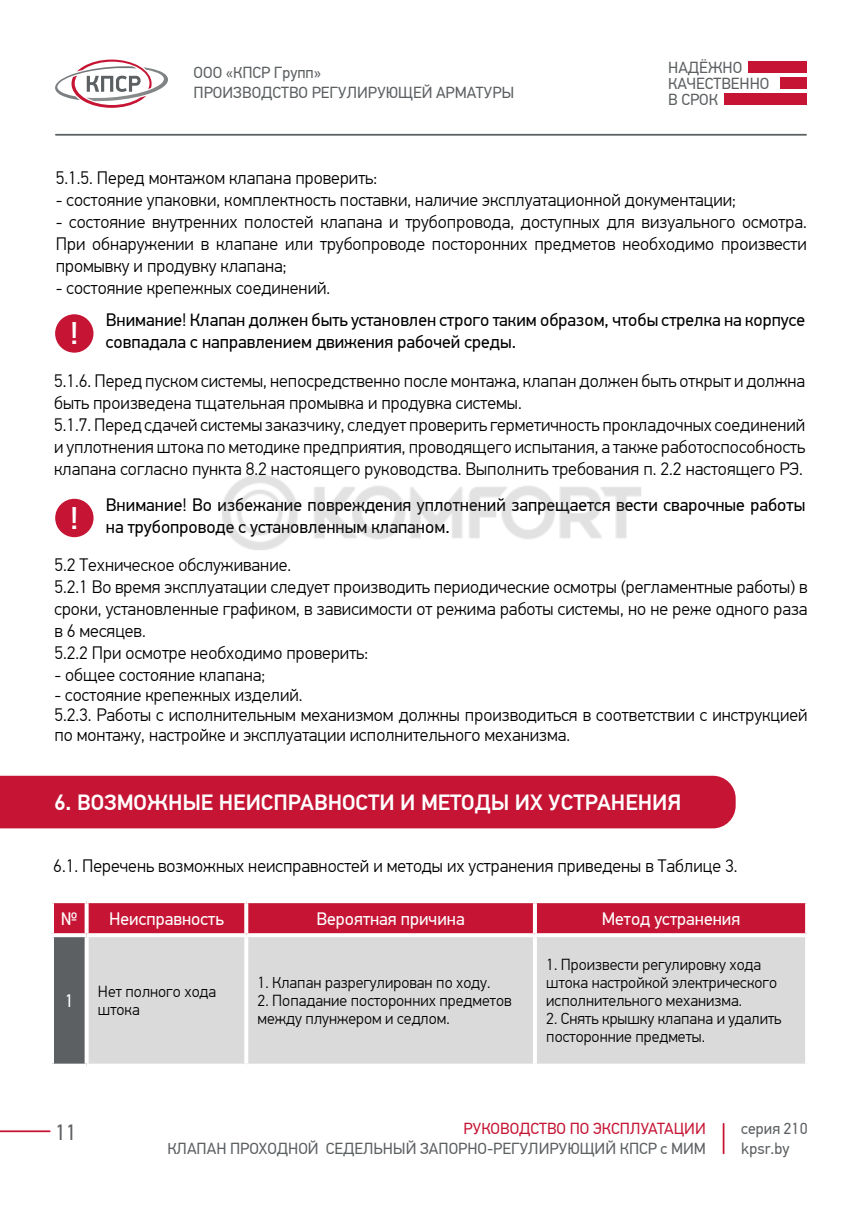
<style>
.page{position:relative;width:862px;height:1214px;background:#fff}
.page>*{position:absolute;margin:0;border:0;box-sizing:border-box;transform-origin:0 0}
.t1{font:500 31.2px "PF Din Text Pro";color:#fff}
.t2{font:500 22px "PF Din Text Pro";color:#fff}
.t3{font:22px "PF Din Text Pro";color:#5c6062}
.t4{font:300 18px/22px "PF Din Text Pro";color:#000}
.t5{font:18px/22px "PF Din Text Pro";color:#000}
.t6{font:18px "PF Din Text Pro";color:#fff}
.t7{font:300 16px/18px "PF Din Text Pro";color:#000}
.t8{font:16px/20px "PF Din Text Pro";color:#5c6062}
.t9{font:16px "PF Din Text Pro";color:#c61534}
.t10{font:16px/16px "PF Din Text Pro";color:#5d6062}
</style>
<div class="page">
<div style="left:780px;top:78px;width:27px;height:11px;background:#c61534"></div>
<svg style="left:55px;top:60px;width:113px;height:48px"></svg>
<div style="left:748px;top:62px;width:59px;height:11px;background:#c61534"></div>
<div style="left:724px;top:94px;width:83px;height:11px;background:#c61534"></div>
<hr style="left:722px;top:1122px;width:2px;height:31px;background:#c61534">
<hr style="left:55px;top:134px;width:752px;height:2px;background:#5c6062">
<div style="left:55px;top:314px;width:38px;height:38px;background:#c61534;border-radius:50%"></div>
<div style="left:55px;top:498px;width:39px;height:39px;background:#c61534;border-radius:50%"></div>
<div style="left:0;top:775px;width:735px;height:53px;background:#c61534"></div>
<div style="left:54px;top:903px;width:751px;height:30px;background:#c61534"></div>
<div style="left:52px;top:935px;width:35px;height:130px;background:#5c6062"></div>
<div style="left:89px;top:937px;width:716px;height:126px;background:#dadada"></div>
<svg style="left:85px;top:903px;width:4px;height:30px"></svg>
<svg style="left:244px;top:903px;width:4px;height:30px"></svg>
<svg style="left:533px;top:903px;width:4px;height:30px"></svg>
<svg style="left:805px;top:903px;width:2px;height:30px"></svg>
<svg style="left:52px;top:933px;width:35px;height:4px"></svg>
<hr style="left:50px;top:937px;width:4px;height:126px;background:#fff">
<svg style="left:87px;top:933px;width:159px;height:1px"></svg>
<svg style="left:85px;top:937px;width:4px;height:126px"></svg>
<svg style="left:246px;top:933px;width:289px;height:2px"></svg>
<hr style="left:244px;top:937px;width:4px;height:126px;background:#fff">
<svg style="left:535px;top:933px;width:272px;height:1px"></svg>
<hr style="left:533px;top:937px;width:4px;height:126px;background:#fff">
<svg style="left:52px;top:1063px;width:35px;height:3px"></svg>
<svg style="left:88px;top:1063px;width:157px;height:1px"></svg>
<svg style="left:248px;top:1063px;width:285px;height:1px"></svg>
<svg style="left:537px;top:1063px;width:269px;height:1px"></svg>
<svg style="left:0;top:1130px;width:51px;height:1px"></svg>
<img style="left:222px;top:475px;width:419px;height:75px">
<p class="t8" style="left:194px;top:63px;width:322px">ООО «КПСР Групп»<br>ПРОИЗВОДСТВО РЕГУЛИРУЮЩЕЙ АРМАТУРЫ</p>
<p class="t10" style="left:668px;top:59px;width:103px">НАДЁЖНО<br>КАЧЕСТВЕННО<br>В СРОК</p>
<p class="t4" style="left:56px;top:167px;width:323px">5.1.5. Перед монтажом клапана проверить:</p>
<p class="t4" style="left:56px;top:189px;width:681px">- состояние упаковки, комплектность поставки, наличие эксплуатационной документации;</p>
<p class="t4" style="left:56px;top:211px;width:752px;text-align:justify">- состояние внутренних полостей клапана и трубопровода, доступных для визуального осмотра.<br>При обнаружении в клапане или трубопроводе посторонних предметов необходимо произвести промывку и продувку клапана;</p>
<p class="t4" style="left:56px;top:277px;width:276px">- состояние крепежных соединений.</p>
<p class="t5" style="left:70px;top:309px;width:736px;text-indent:36px">Внимание! Клапан должен быть установлен строго таким образом, чтобы стрелка на корпусе <sup>!</sup> совпадала с направлением движения рабочей среды.</p>
<p class="t4" style="left:54px;top:370px;width:752px">5.1.6. Перед пуском системы, непосредственно после монтажа, клапан должен быть открыт и должна быть произведена тщательная промывка и продувка системы.<br>5.1.7. Перед сдачей системы заказчику, следует проверить герметичность прокладочных соединений и уплотнения штока по методике предприятия, проводящего испытания, а также работоспособность клапана согласно пункта 8.2 настоящего руководства. Выполнить требования п. 2.2 настоящего РЭ.</p>
<h1 class="t1" style="left:70px;top:499px;width:10px">!</h1>
<p class="t5" style="left:106px;top:494px;width:701px">Внимание! Во избежание повреждения уплотнений запрещается вести сварочные работы на трубопроводе с установленным клапаном.</p>
<p class="t4" style="left:54px;top:554px;width:754px">5.2 Техническое обслуживание.<br>5.2.1 Во время эксплуатации следует производить периодические осмотры (регламентные работы) в сроки, установленные графиком, в зависимости от режима работы системы, но не реже одного раза в 6 месяцев.<br>5.2.2 При осмотре необходимо проверить:</p>
<p class="t4" style="left:54px;top:664px;width:212px">- общее состояние клапана;</p>
<p class="t4" style="left:54px;top:685px;width:754px;line-height:20px">- состояние крепежных изделий.<br>5.2.3. Работы с исполнительным механизмом должны производиться в соответствии с инструкцией по монтажу, настройке и эксплуатации исполнительного механизма.</p>
<p class="t2" style="left:54px;top:789px;width:629px">6. ВОЗМОЖНЫЕ НЕИСПРАВНОСТИ И МЕТОДЫ ИХ УСТРАНЕНИЯ</p>
<p class="t4" style="left:53px;top:855px;width:686px">6.1. Перечень возможных неисправностей и методы их устранения приведены в Таблице 3.</p>
<p class="t6" style="left:61px;top:908px;width:18px">№</p>
<p class="t6" style="left:109px;top:908px;width:116px">Неисправность</p>
<p class="t6" style="left:316px;top:908px;width:150px">Вероятная причина</p>
<p class="t6" style="left:602px;top:908px;width:140px">Метод устранения</p>
<p class="t6" style="left:65px;top:990px;width:10px">1</p>
<p class="t7" style="left:98px;top:983px;width:120px">Нет полного хода штока</p>
<p class="t7" style="left:258px;top:974px;width:234px">1. Клапан разрегулирован по ходу.</p>
<p class="t7" style="left:258px;top:992px;width:255px">2. Попадание посторонних предметов между плунжером и седлом.</p>
<p class="t7" style="left:546px;top:956px;width:232px">1. Произвести регулировку хода штока настройкой электрического исполнительного механизма.</p>
<p class="t7" style="left:546px;top:1010px;width:237px">2. Снять крышку клапана и удалить посторонние предметы.</p>
<p class="t3" style="left:55px;top:1118px;width:23px">11</p>
<p class="t9" style="left:463px;top:1118px;width:244px">РУКОВОДСТВО ПО ЭКСПЛУАТАЦИИ</p>
<p class="t8" style="left:167px;top:1138px;width:540px">КЛАПАН ПРОХОДНОЙ СЕДЕЛЬНЫЙ ЗАПОРНО-РЕГУЛИРУЮЩИЙ КПСР с МИМ</p>
<p class="t8" style="left:741px;top:1118px;width:68px">серия 210 kpsr.by</p>
</div>
